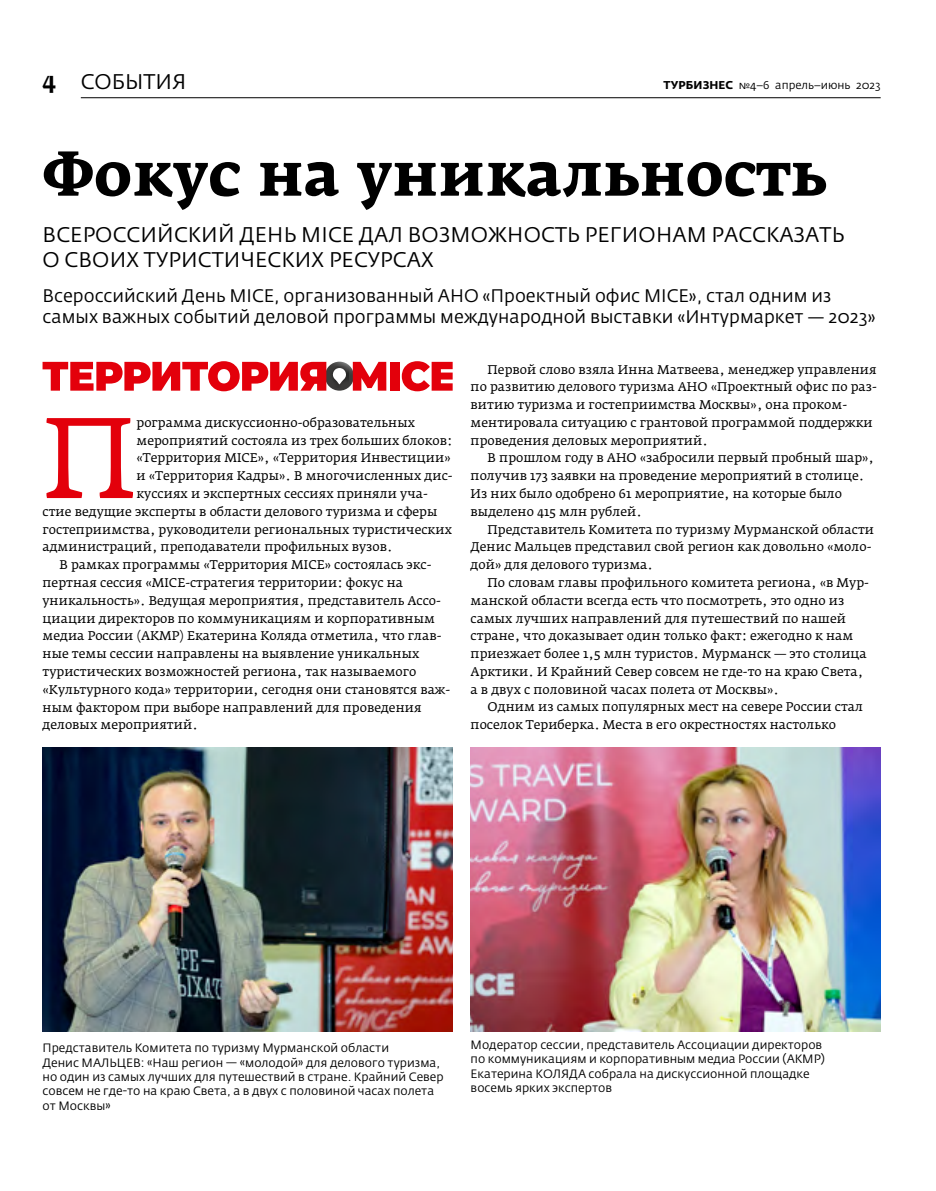
<style>
.page{position:relative;width:936px;height:1191px;background:#fff}
.page>*{position:absolute;margin:0;border:0;box-sizing:border-box;transform-origin:0 0}
.t1{font:113.1px "Fedra Serif A Pro";color:#e3000b}
.t2{font:700 60px "Fedra Serif A Pro";color:#000}
.t3{font:21px/25.2px "Fedra Sans Pro";letter-spacing:.01em;color:#000}
.t4{font:18px/21.6px "Fedra Sans Pro";color:#000}
.t5{font:12.45px/17.9px "Fedra Serif A Pro";color:#000}
.t6{font:12px/14.4px "Fedra Sans Pro";color:#000}
.t7{font:11.25px "Fedra Sans Pro";color:#000}
.s1{font-family:"Fedra Serif A Pro";font-weight:500;font-size:24px}
.s2{font-weight:700}
</style>
<div class="page">
<img style="left:470px;top:747px;width:410px;height:284px">
<img style="left:43px;top:747px;width:409px;height:284px">
<svg style="left:325px;top:362px;width:29px;height:29px"></svg>
<svg style="left:43px;top:361px;width:283px;height:30px"></svg>
<svg style="left:353px;top:362px;width:33px;height:29px"></svg>
<div style="left:390px;top:362px;width:9px;height:29px;background:#e3000b"></div>
<svg style="left:402px;top:361px;width:50px;height:30px"></svg>
<img style="left:331px;top:367px;width:17px;height:20px">
<svg style="left:332px;top:368px;width:14px;height:16px"></svg>
<hr style="left:81px;top:97px;width:799px;height:1px;background:#000">
<h3 class="t3" style="left:43px;top:69px;width:145px"><span class="s1">4</span> СОБЫТИЯ</h3>
<p class="t7" style="left:663px;top:78px;width:218px"><span class="s2">ТУРБИЗНЕС</span> №4–6 апрель–июнь 2023</p>
<h2 class="t2" style="left:43px;top:137px;width:785px">Фокус на уникальность</h2>
<h3 class="t3" style="left:43px;top:222px;width:803px">ВСЕРОССИЙСКИЙ ДЕНЬ MICE ДАЛ ВОЗМОЖНОСТЬ РЕГИОНАМ РАССКАЗАТЬ<br>О СВОИХ ТУРИСТИЧЕСКИХ РЕСУРСАХ</h3>
<h3 class="t4" style="left:43px;top:285px;width:834px">Всероссийский День MICE, организованный АНО «Проектный офис MICE», стал одним из самых важных событий деловой программы международной выставки «Интурмаркет — 2023»</h3>
<h1 class="t1" style="left:43px;top:388px;width:95px">П</h1>
<p class="t5" style="left:136px;top:413px;width:280px">рограмма дискуссионно-образовательных</p>
<p class="t5" style="left:136px;top:431px;width:317px">мероприятий состояла из трех больших блоков:</p>
<p class="t5" style="left:136px;top:449px;width:316px">«Территория MICE», «Территория Инвестиции»</p>
<p class="t5" style="left:136px;top:467px;width:317px">и «Территория Кадры». В многочисленных дис-</p>
<p class="t5" style="left:136px;top:485px;width:293px">куссиях и экспертных сессиях приняли уча-</p>
<p class="t5" style="left:43px;top:502px;width:396px">стие ведущие эксперты в области делового туризма и сферы</p>
<p class="t5" style="left:43px;top:520px;width:411px">гостеприимства, руководители региональных туристических</p>
<p class="t5" style="left:43px;top:538px;width:351px">администраций, преподаватели профильных вузов.</p>
<p class="t5" style="left:60px;top:556px;width:373px">В рамках программы «Территория MICE» состоялась экс-</p>
<p class="t5" style="left:43px;top:573px;width:362px">пертная сессия «MICE-стратегия территории: фокус на</p>
<p class="t5" style="left:43px;top:591px;width:400px">уникальность». Ведущая мероприятия, представитель Ассо-</p>
<p class="t5" style="left:43px;top:609px;width:394px">циации директоров по коммуникациям и корпоративным</p>
<p class="t5" style="left:43px;top:627px;width:400px">медиа России (АКМР) Екатерина Коляда отметила, что глав-</p>
<p class="t5" style="left:43px;top:645px;width:378px">ные темы сессии направлены на выявление уникальных</p>
<p class="t5" style="left:43px;top:662px;width:375px">туристических возможностей региона, так называемого</p>
<p class="t5" style="left:43px;top:680px;width:409px">«Культурного кода» территории, сегодня они становятся важ-</p>
<p class="t5" style="left:43px;top:698px;width:380px">ным фактором при выборе направлений для проведения</p>
<p class="t5" style="left:43px;top:716px;width:157px">деловых мероприятий.</p>
<p class="t5" style="left:470px;top:360px;width:407px;text-indent:17px">Первой слово взяла Инна Матвеева, менеджер управления по развитию делового туризма АНО «Проектный офис по раз&shy;витию туризма и гостеприимства Москвы», она проком&shy;ментировала ситуацию с грантовой программой поддержки проведения деловых мероприятий.</p>
<p class="t5" style="left:470px;top:449px;width:405px;text-indent:17px">В прошлом году в АНО «забросили первый пробный шар», получив 173 заявки на проведение мероприятий в столице.<br>Из них было одобрено 61 мероприятие, на которые было выделено 415 млн рублей.</p>
<p class="t5" style="left:470px;top:520px;width:405px;text-indent:17px">Представитель Комитета по туризму Мурманской области<br>Денис Мальцев представил свой регион как довольно «моло&shy;дой» для делового туризма.</p>
<p class="t5" style="left:470px;top:573px;width:400px;text-indent:17px">По словам главы профильного комитета региона, «в Мур&shy;манской области всегда есть что посмотреть, это одно из самых лучших направлений для путешествий по нашей стране, что доказывает один только факт: ежегодно к нам приезжает более 1,5 млн туристов. Мурманск — это столица Арктики. И Крайний Север совсем не где-то на краю Света, а в двух с половиной часах полета от Москвы».</p>
<p class="t5" style="left:470px;top:698px;width:394px;text-indent:17px">Одним из самых популярных мест на севере России стал поселок Териберка. Места в его окрестностях настолько</p>
<p class="t6" style="left:43px;top:1040px;width:402px">Представитель Комитета по туризму Мурманской области<br>Денис МАЛЬЦЕВ: «Наш регион — «молодой» для делового туризма, но один из самых лучших для путешествий в стране. Крайний Север совсем не где-то на краю Света, а в двух с половиной часах полета от Москвы»</p>
<p class="t6" style="left:470px;top:1037px;width:356px">Модератор сессии, представитель Ассоциации директоров по коммуникациям и корпоративным медиа России (АКМР)<br>Екатерина КОЛЯДА собрала на дискуссионной площадке восемь ярких экспертов</p>
</div>
